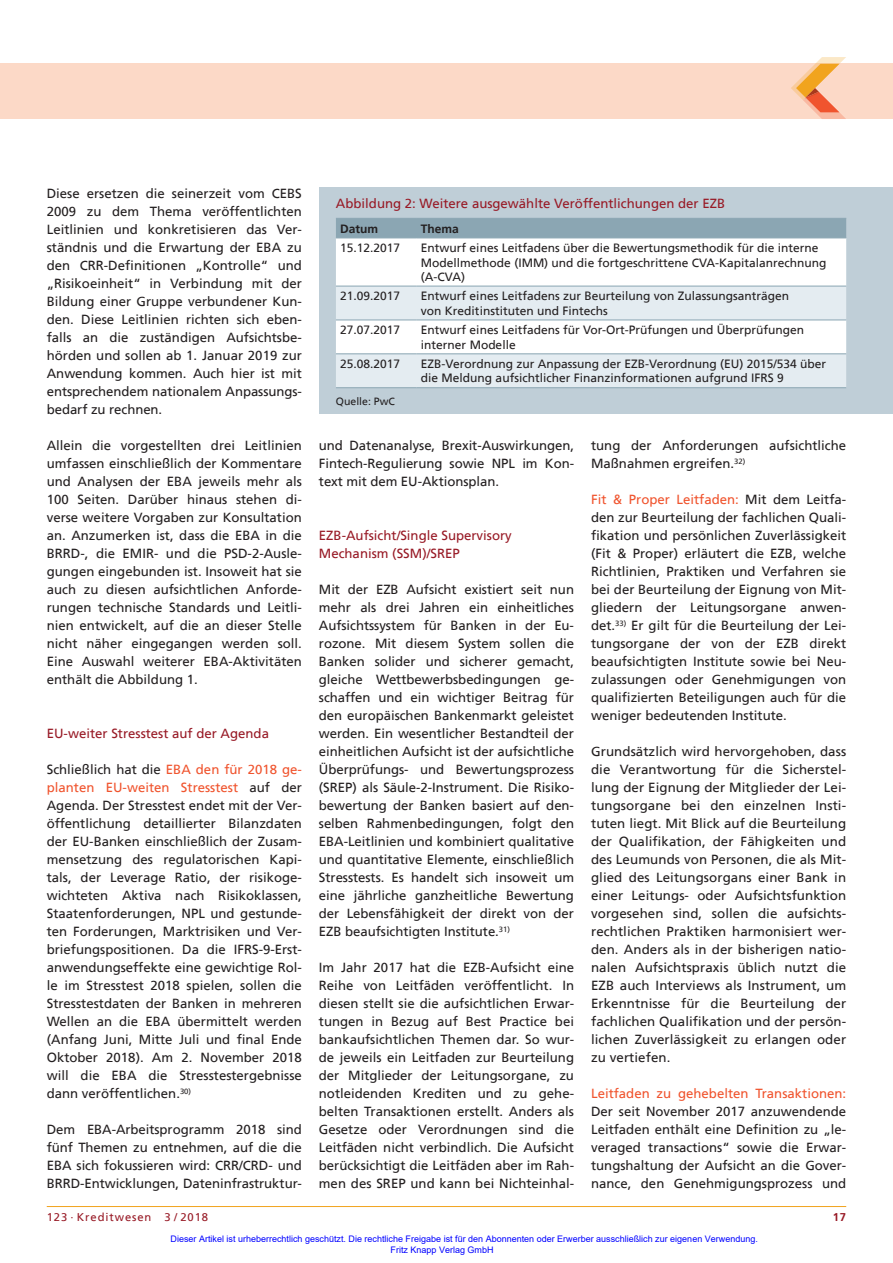
<style>
.page{position:relative;width:893px;height:1263px;background:#fff}
.page>*{position:absolute;margin:0;border:0;box-sizing:border-box;transform-origin:0 0}
.t1{font:13.2px/18px "Frutiger";color:#231f20;text-align:justify}
.t2{font:13.2px/18px "Frutiger";color:#981a26}
.t3{font:13.2px "Frutiger";color:#f0542e}
.t4{font:12px/14.2px "Frutiger";color:#231f20}
.t5{font:700 12px "Frutiger";color:#231f20}
.t6{font:11.25px "Frutiger";letter-spacing:.08em;color:#981a26}
.t7{font:700 11.25px "Frutiger";color:#981a26}
.t8{font:10.5px "Frutiger";color:#231f20}
.t9{font:9px/10.8px "Arial";color:#00f}
.s1{color:#f0542e}
</style>
<div class="page">
<hr style="left:47px;top:1206px;width:799px;height:1px;background:#f1a31e">
<div style="left:0;top:64px;width:893px;height:55px;background:#fcd9c7"></div>
<svg style="left:791px;top:57px;width:55px;height:62px"></svg>
<div style="left:319px;top:187px;width:574px;height:227px;background:#bfced7"></div>
<div style="left:336px;top:219px;width:510px;height:19px;background:#8ba6b3"></div>
<div style="left:336px;top:239px;width:510px;height:47px;background:#fff"></div>
<svg style="left:336px;top:287px;width:510px;height:100px;background:#ebf1f4"></svg>
<hr style="left:336px;top:218px;width:81px;height:1px;background:#8ba6b3">
<hr style="left:417px;top:218px;width:429px;height:1px;background:#8ba6b3">
<hr style="left:336px;top:238px;width:81px;height:1px;background:#8ba6b3">
<hr style="left:417px;top:238px;width:429px;height:1px;background:#8ba6b3">
<hr style="left:336px;top:286px;width:81px;height:1px;background:#8ba6b3">
<hr style="left:417px;top:286px;width:429px;height:1px;background:#8ba6b3">
<hr style="left:336px;top:320px;width:81px;height:1px;background:#8ba6b3">
<hr style="left:417px;top:320px;width:429px;height:1px;background:#8ba6b3">
<hr style="left:336px;top:353px;width:81px;height:1px;background:#8ba6b3">
<hr style="left:417px;top:353px;width:429px;height:1px;background:#8ba6b3">
<hr style="left:336px;top:387px;width:81px;height:1px;background:#8ba6b3">
<hr style="left:417px;top:387px;width:429px;height:1px;background:#8ba6b3">
<p class="t1" style="left:47px;top:185px;width:257px">Diese ersetzen die seinerzeit vom CEBS 2009 zu dem Thema veröffentlichten Leitlinien und konkretisieren das Ver&shy;ständnis und die Erwartung der EBA zu den CRR-Definitionen „Kontrolle“ und „Risikoeinheit“ in Verbindung mit der Bildung einer Gruppe verbundener Kun&shy;den. Diese Leitlinien richten sich eben&shy;falls an die zuständigen Aufsichtsbe&shy;hörden und sollen ab 1. Januar 2019 zur Anwendung kommen. Auch hier ist mit entsprechendem nationalem Anpassungs&shy;bedarf zu rechnen.</p>
<p class="t1" style="left:47px;top:437px;width:257px">Allein die vorgestellten drei Leitlinien umfassen einschließlich der Kommentare und Analysen der EBA jeweils mehr als 100 Seiten. Darüber hinaus stehen di&shy;verse weitere Vorgaben zur Konsultation an. Anzumerken ist, dass die EBA in die BRRD-, die EMIR- und die PSD-2-Ausle&shy;gungen eingebunden ist. Insoweit hat sie auch zu diesen aufsichtlichen Anforde&shy;rungen technische Standards und Leitli&shy;nien entwickelt, auf die an dieser Stelle nicht näher eingegangen werden soll.<br>Eine Auswahl weiterer EBA-Aktivitäten enthält die Abbildung 1.</p>
<p class="t2" style="left:47px;top:725px;width:224px">EU-weiter Stresstest auf der Agenda</p>
<p class="t1" style="left:47px;top:761px;width:257px">Schließlich hat die <span class="s1">EBA den für 2018 ge&shy;planten EU-weiten Stresstest</span> auf der Agenda. Der Stresstest endet mit der Ver&shy;öffentlichung detaillierter Bilanzdaten der EU-Banken einschließlich der Zusam&shy;mensetzung des regulatorischen Kapi&shy;tals, der Leverage Ratio, der risikoge&shy;wichteten Aktiva nach Risikoklassen, Staatenforderungen, NPL und gestunde&shy;ten Forderungen, Marktrisiken und Ver&shy;briefungspositionen. Da die IFRS-9-Erst&shy;anwendungseffekte eine gewichtige Rol&shy;le im Stresstest 2018 spielen, sollen die Stresstestdaten der Banken in mehreren Wellen an die EBA übermittelt werden (Anfang Juni, Mitte Juli und final Ende Oktober 2018). Am 2. November 2018 will die EBA die Stresstestergebnisse dann veröffentlichen.<sup>30)</sup></p>
<p class="t1" style="left:47px;top:1121px;width:257px">Dem EBA-Arbeitsprogramm 2018 sind fünf Themen zu entnehmen, auf die die EBA sich fokussieren wird: CRR/CRD- und BRRD-Entwicklungen, Dateninfrastruktur-</p>
<p class="t2" style="left:336px;top:195px;width:391px">Abbildung 2: Weitere ausgewählte Veröffentlichungen der EZB</p>
<p class="t5" style="left:340px;top:223px;width:40px">Datum</p>
<p class="t5" style="left:421px;top:223px;width:40px">Thema</p>
<p class="t4" style="left:340px;top:242px;width:62px">15.12.2017</p>
<p class="t4" style="left:421px;top:242px;width:407px">Entwurf eines Leitfadens über die Bewertungsmethodik für die interne<br>Modellmethode (IMM) und die fortgeschrittene CVA-Kapitalanrechnung (A-CVA)</p>
<p class="t4" style="left:340px;top:290px;width:62px">21.09.2017</p>
<p class="t4" style="left:421px;top:290px;width:370px">Entwurf eines Leitfadens zur Beurteilung von Zulassungsanträgen von Kreditinstituten und Fintechs</p>
<p class="t4" style="left:340px;top:324px;width:62px">27.07.2017</p>
<p class="t4" style="left:421px;top:324px;width:385px">Entwurf eines Leitfadens für Vor-Ort-Prüfungen und Überprüfungen interner Modelle</p>
<p class="t4" style="left:340px;top:357px;width:62px">25.08.2017</p>
<p class="t4" style="left:421px;top:357px;width:407px">EZB-Verordnung zur Anpassung der EZB-Verordnung (EU) 2015/534 über die Meldung aufsichtlicher Finanzinformationen aufgrund IFRS 9</p>
<p class="t8" style="left:336px;top:397px;width:60px">Quelle: PwC</p>
<p class="t1" style="left:319px;top:437px;width:257px">und Datenanalyse, Brexit-Auswirkungen, Fintech-Regulierung sowie NPL im Kon&shy;text mit dem EU-Aktionsplan.</p>
<p class="t2" style="left:319px;top:527px;width:194px">EZB-Aufsicht/Single Supervisory<br>Mechanism (SSM)/SREP</p>
<p class="t1" style="left:319px;top:581px;width:257px">Mit der EZB Aufsicht existiert seit nun mehr als drei Jahren ein einheitliches Aufsichtssystem für Banken in der Eu&shy;rozone. Mit diesem System sollen die Banken solider und sicherer gemacht, gleiche Wettbewerbsbedingungen ge&shy;schaffen und ein wichtiger Beitrag für den europäischen Bankenmarkt geleistet werden. Ein wesentlicher Bestandteil der einheitlichen Aufsicht ist der aufsichtliche Überprüfungs- und Bewertungsprozess (SREP) als Säule-2-Instrument. Die Risiko&shy;bewertung der Banken basiert auf den&shy;selben Rahmenbedingungen, folgt den EBA-Leitlinien und kombiniert qualitative und quantitative Elemente, einschließlich Stresstests. Es handelt sich insoweit um eine jährliche ganzheitliche Bewertung der Lebensfähigkeit der direkt von der EZB beaufsichtigten Institute.<sup>31)</sup></p>
<p class="t1" style="left:319px;top:959px;width:257px">Im Jahr 2017 hat die EZB-Aufsicht eine Reihe von Leitfäden veröffentlicht. In diesen stellt sie die aufsichtlichen Erwar&shy;tungen in Bezug auf Best Practice bei bankaufsichtlichen Themen dar. So wur&shy;de jeweils ein Leitfaden zur Beurteilung der Mitglieder der Leitungsorgane, zu notleidenden Krediten und zu gehe&shy;belten Transaktionen erstellt. Anders als Gesetze oder Verordnungen sind die Leitfäden nicht verbindlich. Die Aufsicht berücksichtigt die Leitfäden aber im Rah&shy;men des SREP und kann bei Nichteinhal-</p>
<p class="t1" style="left:591px;top:437px;width:257px">tung der Anforderungen aufsichtliche<br>Maßnahmen ergreifen.<sup>32)</sup></p>
<p class="t1" style="left:591px;top:491px;width:257px"><span class="s1">Fit &amp; Proper Leitfaden:</span> Mit dem Leitfa&shy;den zur Beurteilung der fachlichen Quali&shy;fikation und persönlichen Zuverlässigkeit (Fit &amp; Proper) erläutert die EZB, welche Richtlinien, Praktiken und Verfahren sie bei der Beurteilung der Eignung von Mit&shy;gliedern der Leitungsorgane anwen&shy;det.<sup>33)</sup> Er gilt für die Beurteilung der Lei&shy;tungsorgane der von der EZB direkt beaufsichtigten Institute sowie bei Neu&shy;zulassungen oder Genehmigungen von qualifizierten Beteiligungen auch für die weniger bedeutenden Institute.</p>
<p class="t1" style="left:591px;top:743px;width:257px">Grundsätzlich wird hervorgehoben, dass die Verantwortung für die Sicherstel&shy;lung der Eignung der Mitglieder der Lei&shy;tungsorgane bei den einzelnen Insti&shy;tuten liegt. Mit Blick auf die Beurteilung der Qualifikation, der Fähigkeiten und des Leumunds von Personen, die als Mit&shy;glied des Leitungsorgans einer Bank in einer Leitungs- oder Aufsichtsfunktion vorgesehen sind, sollen die aufsichts&shy;rechtlichen Praktiken harmonisiert wer&shy;den. Anders als in der bisherigen natio&shy;nalen Aufsichtspraxis üblich nutzt die EZB auch Interviews als Instrument, um Erkenntnisse für die Beurteilung der fachlichen Qualifikation und der persön&shy;lichen Zuverlässigkeit zu erlangen oder zu vertiefen.</p>
<p class="t3" style="left:591px;top:1087px;width:257px">Leitfaden zu gehebelten Transaktionen:</p>
<p class="t1" style="left:591px;top:1103px;width:257px">Der seit November 2017 anzuwendende Leitfaden enthält eine Definition zu „le&shy;veraged transactions“ sowie die Erwar&shy;tungshaltung der Aufsicht an die Gover&shy;nance, den Genehmigungsprozess und</p>
<p class="t6" style="left:47px;top:1211px;width:163px">123 · Kreditwesen 3 / 2018</p>
<p class="t7" style="left:833px;top:1211px;width:15px">17</p>
<p class="t9" style="left:391px;top:1233px;width:369px;text-indent:-220px">Dieser Artikel ist urheberrechtlich geschützt. Die rechtliche Freigabe ist für den Abonnenten oder Erwerber ausschließlich zur eigenen Verwendung.<br>Fritz Knapp Verlag GmbH</p>
</div>
